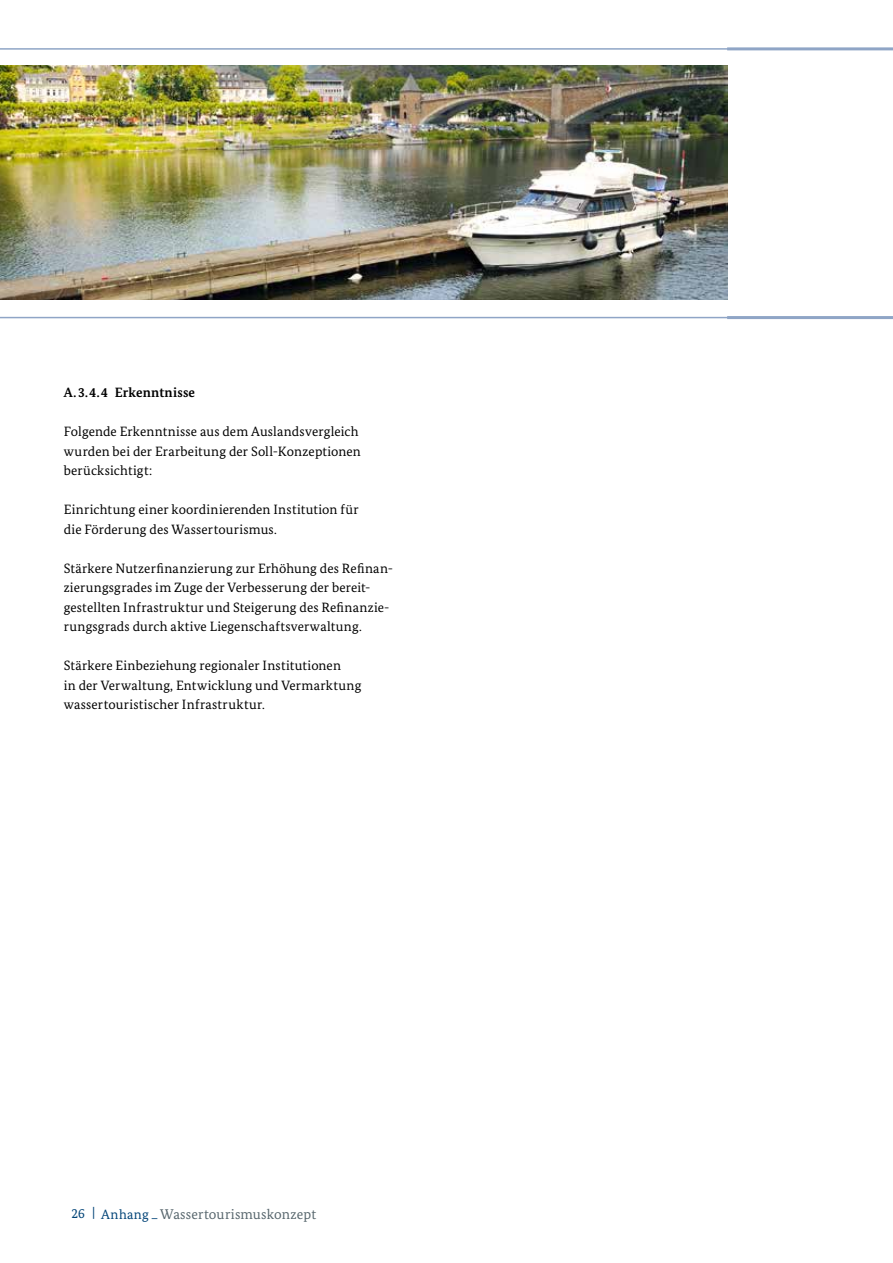
<style>
.page{position:relative;width:893px;height:1263px;background:#fff}
.page>*{position:absolute;margin:0;border:0;box-sizing:border-box;transform-origin:0 0}
.t1{font:14.1px "Bundes Serif";letter-spacing:.01em;color:#57666d}
.t2{font:13.5px/19.5px "Bundes Serif";letter-spacing:.015em;color:#000}
.t3{font:700 13.5px "Bundes Serif";letter-spacing:.01em;color:#000}
.s1{font-size:13.5px;color:#004377}
</style>
<div class="page">
<hr style="left:0;top:48px;width:893px;height:2px;background:#8fa5c6">
<hr style="left:0;top:317px;width:893px;height:1px;background:#8fa5c6">
<img style="left:0;top:66px;width:727px;height:234px">
<hr style="left:727px;top:47px;width:166px;height:3px;background:#8fa5c6">
<hr style="left:727px;top:316px;width:166px;height:3px;background:#8fa5c6">
<p class="t3" style="left:64px;top:384px;width:133px">A.3.4.4 Erkenntnisse</p>
<p class="t2" style="left:64px;top:422px;width:299px">Folgende Erkenntnisse aus dem Auslandsvergleich wurden bei der Erarbeitung der Soll-Konzeptionen berücksichtigt:</p>
<p class="t2" style="left:64px;top:500px;width:296px">Einrichtung einer koordinierenden Institution für die Förderung des Wassertourismus.</p>
<p class="t2" style="left:64px;top:558px;width:331px">Stärkere Nutzerfinanzierung zur Erhöhung des Refinan&shy;zierungsgrades im Zuge der Verbesserung der bereit&shy;gestellten Infrastruktur und Steigerung des Refinanzie&shy;rungsgrads durch aktive Liegenschaftsverwaltung.</p>
<p class="t2" style="left:64px;top:655px;width:299px">Stärkere Einbeziehung regionaler Institutionen<br>in der Verwaltung, Entwicklung und Vermarktung wassertouristischer Infrastruktur.</p>
<p class="t1" style="left:71px;top:1205px;width:246px"><span class="s1">26 | Anhang _</span> Wassertourismuskonzept</p>
</div>
